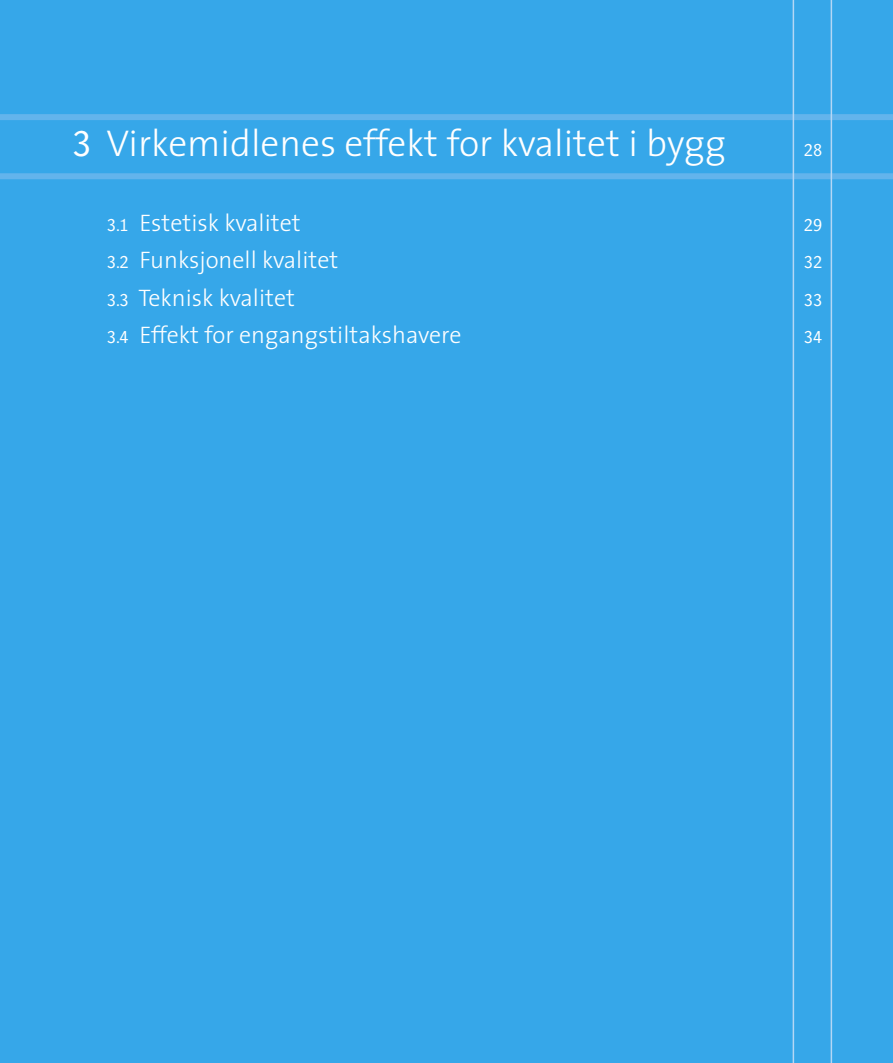
<style>
.page{position:relative;width:893px;height:1063px;background:#36a7e9}
.page>*{position:absolute;margin:0;border:0;box-sizing:border-box;transform-origin:0 0}
.t1{font:300 37.5px "The Sans";color:#fff}
.t2{font:300 24px "The Sans";color:#fff}
.t3{font:300 18px "Bosis";color:#fff}
.s1{font-family:"Bosis"}
.s2{font-family:"Bosis";font-size:18px}
</style>
<div class="page">
<div style="left:0;top:173px;width:893px;height:6px;background:#63b4ec"></div>
<div style="left:0;top:114px;width:893px;height:6px;background:#63b4ec"></div>
<hr style="left:831px;top:0;width:1px;height:1063px;background:#b4d7f5">
<hr style="left:793px;top:0;width:1px;height:1063px;background:#b4d7f5">
<h1 class="t1" style="left:72px;top:112px;width:655px"><span class="s1">3</span> Virkemidlenes effekt for kvalitet i bygg</h1>
<p class="t3" style="left:804px;top:140px;width:20px">28</p>
<p class="t2" style="left:107px;top:203px;width:195px"><span class="s2">3.1</span> Estetisk kvalitet</p>
<p class="t3" style="left:804px;top:215px;width:20px">29</p>
<p class="t2" style="left:107px;top:240px;width:233px"><span class="s2">3.2</span> Funksjonell kvalitet</p>
<p class="t3" style="left:804px;top:252px;width:20px">32</p>
<p class="t2" style="left:107px;top:278px;width:190px"><span class="s2">3.3</span> Teknisk kvalitet</p>
<p class="t3" style="left:804px;top:290px;width:20px">33</p>
<p class="t2" style="left:107px;top:315px;width:356px"><span class="s2">3.4</span> Effekt for engangstiltakshavere</p>
<p class="t3" style="left:804px;top:327px;width:20px">34</p>
</div>
